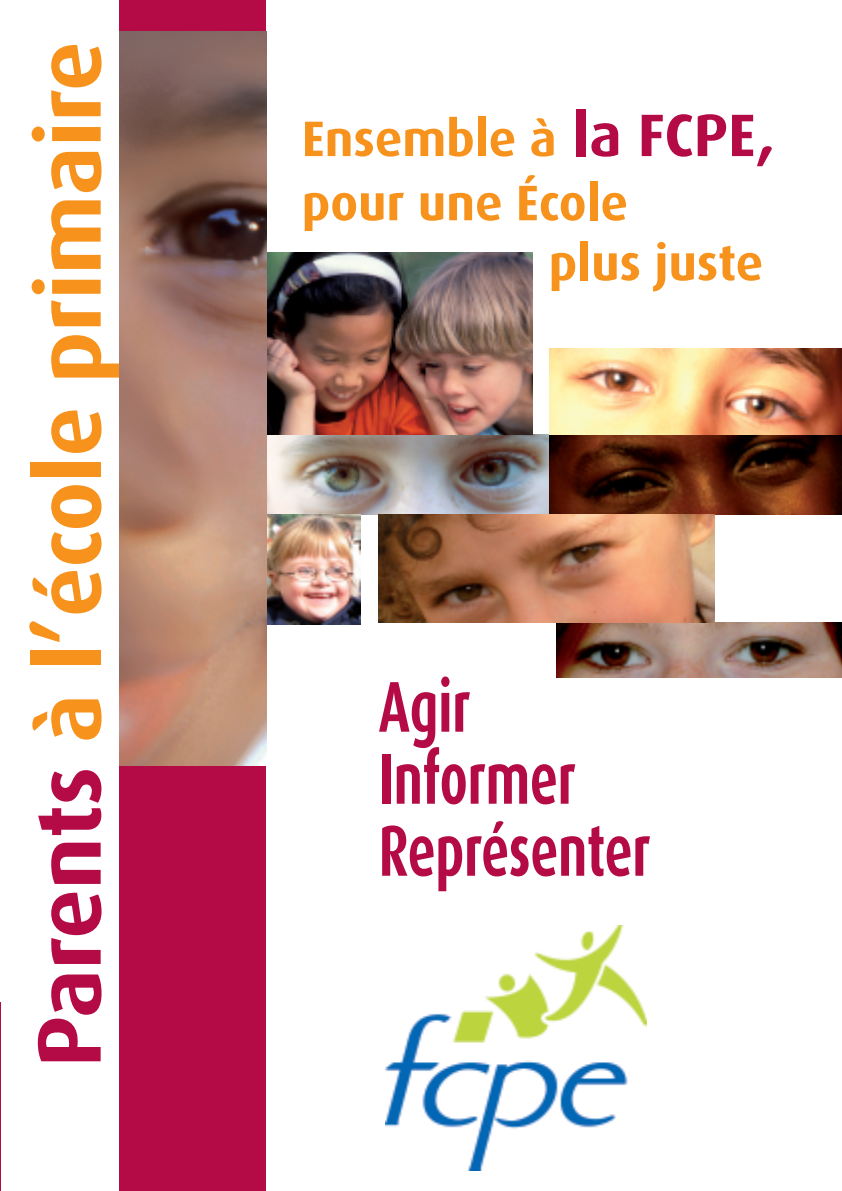
<style>
.page{position:relative;width:842px;height:1191px;background:#fff}
.page>*{position:absolute;margin:0;border:0;box-sizing:border-box;transform-origin:0 0}
.t1{font:700 90px "Dax";color:#f7931d}
.t2{font:700 72px/72px "Dax";color:#b40b47;scale:.7 1}
.t3{font:700 50px "Dax";color:#f7931d}
.s1{color:#b40b47}
.s2{font-size:60px;color:#b40b47}
</style>
<div class="page">
<hr style="left:0;top:1002px;width:1px;height:189px;background:#b40b47">
<img style="left:556px;top:622px;width:286px;height:55px">
<img style="left:266px;top:435px;width:283px;height:80px">
<img style="left:549px;top:434px;width:293px;height:81px">
<img style="left:549px;top:349px;width:293px;height:85px">
<img style="left:379px;top:514px;width:336px;height:109px">
<img style="left:266px;top:515px;width:94px;height:109px">
<img style="left:266px;top:252px;width:267px;height:183px">
<img style="left:386px;top:925px;width:260px;height:245px">
<div style="left:119px;top:0;width:147px;height:1191px;background:#b40b47"></div>
<img style="left:119px;top:32px;width:147px;height:733px">
<h1 class="t1" style="left:30px;top:1067px;width:1027px;rotate:-90deg"><span class="s1">Parents</span> à l’école primaire</h1>
<p class="t3" style="left:302px;top:117px;width:475px">Ensemble à <span class="s2">la FCPE,</span></p>
<p class="t3" style="left:302px;top:181px;width:328px">pour une École</p>
<p class="t3" style="left:549px;top:241px;width:216px">plus juste</p>
<h2 class="t2" style="left:379px;top:675px;width:390px">Agir<br>Informer<br>Représenter</h2>
</div>
